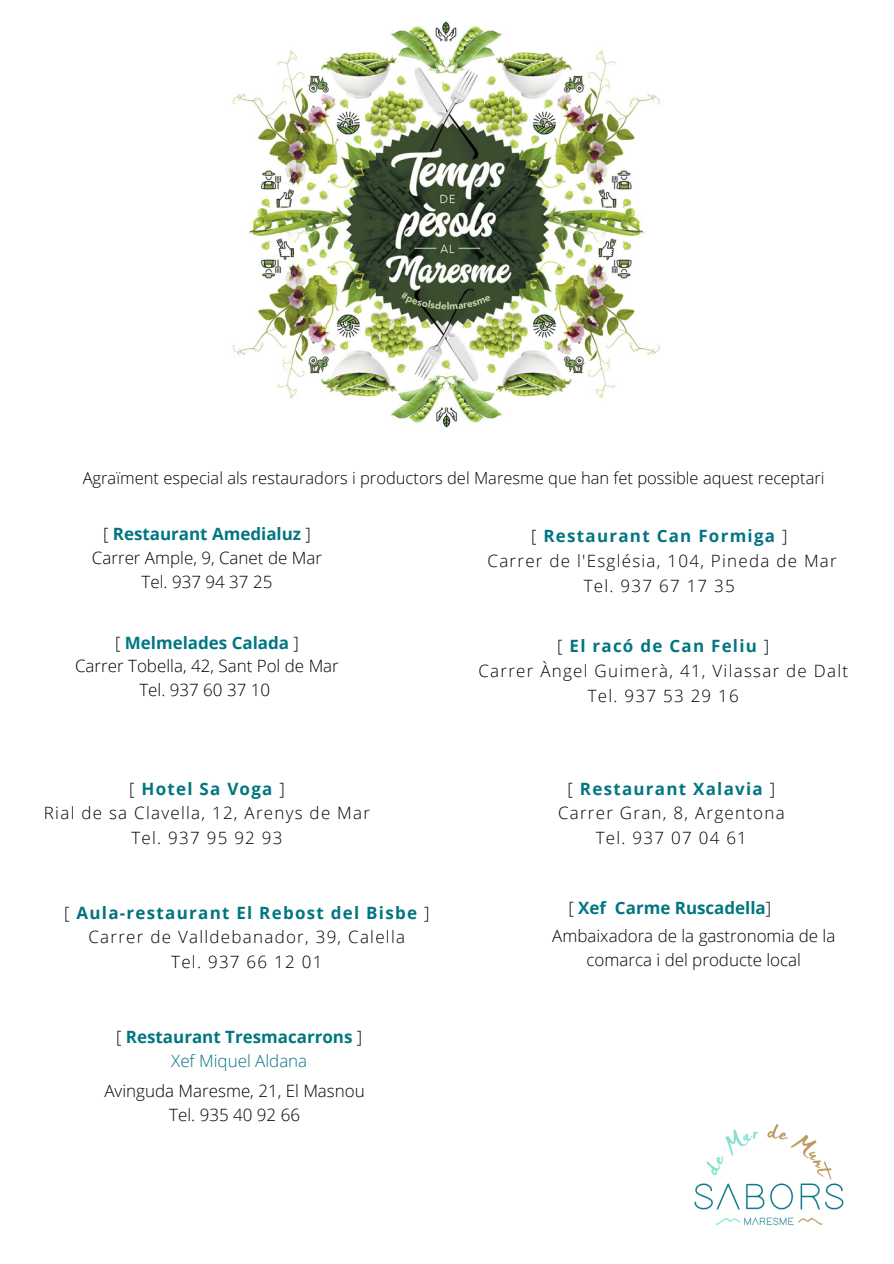
<style>
.page{position:relative;width:894px;height:1264px;background:#fff}
.page>*{position:absolute;margin:0;border:0;box-sizing:border-box;transform-origin:0 0}
.t1{font:300 16.95px "Open Sans";letter-spacing:.075em;color:#000}
.t2{font:300 16.95px/23.7px "Open Sans";color:#000;text-align:center}
.t3{font:700 16.95px "Open Sans";letter-spacing:.075em;color:#007681}
.t4{font:700 16.95px "Open Sans";color:#007681}
.t5{font:300 16.95px "Open Sans";color:#007681}
.t6{font:300 16.5px "Open Sans";color:#000}
.s1{font-weight:300;color:#000}
.s2{color:#007381}
</style>
<div class="page">
<img style="left:232px;top:21px;width:428px;height:407px">
<img style="left:694px;top:1124px;width:150px;height:101px">
<p class="t6" style="left:83px;top:466px;width:743px">Agraïment especial als restauradors i productors del Maresme que han fet possible aquest receptari</p>
<p class="t4" style="left:103px;top:522px;width:209px"><span class="s1">[</span> Restaurant Amedialuz <span class="s1">]</span></p>
<p class="t2" style="left:92px;top:545px;width:231px">Carrer Ample, 9, Canet de Mar</p>
<p class="t2" style="left:142px;top:569px;width:132px">Tel. 937 94 37 25</p>
<p class="t3" style="left:531px;top:524px;width:258px"><span class="s1">[</span> Restaurant Can Formiga <span class="s1">]</span></p>
<p class="t1" style="left:487px;top:548px;width:350px">Carrer de l'Església, 104, Pineda de Mar</p>
<p class="t1" style="left:583px;top:573px;width:153px">Tel. 937 67 17 35</p>
<p class="t4" style="left:115px;top:630px;width:185px"><span class="s1">[</span> Melmelades Calada <span class="s1">]</span></p>
<p class="t2" style="left:75px;top:653px;width:265px">Carrer Tobella, 42, Sant Pol de Mar</p>
<p class="t2" style="left:139px;top:677px;width:132px">Tel. 937 60 37 10</p>
<p class="t3" style="left:129px;top:776px;width:157px"><span class="s1">[</span> Hotel Sa Voga <span class="s1">]</span></p>
<p class="t1" style="left:44px;top:801px;width:327px">Rial de sa Clavella, 12, Arenys de Mar</p>
<p class="t1" style="left:131px;top:826px;width:153px">Tel. 937 95 92 93</p>
<p class="t3" style="left:64px;top:900px;width:366px"><span class="s1">[</span> <span class="s2">Aula-restaurant</span> El Rebost del Bisbe <span class="s1">]</span></p>
<p class="t1" style="left:88px;top:925px;width:318px">Carrer de Valldebanador, 39, Calella</p>
<p class="t1" style="left:171px;top:950px;width:153px">Tel. 937 66 12 01</p>
<p class="t4" style="left:116px;top:1025px;width:247px"><span class="s1">[</span> Restaurant Tresmacarrons <span class="s1">]</span></p>
<p class="t5" style="left:171px;top:1048px;width:137px">Xef Miquel Aldana</p>
<p class="t2" style="left:104px;top:1078px;width:262px">Avinguda Maresme, 21, El Masnou</p>
<p class="t2" style="left:169px;top:1102px;width:132px">Tel. 935 40 92 66</p>
<p class="t3" style="left:557px;top:634px;width:213px"><span class="s1">[</span> El racó de Can Feliu <span class="s1">]</span></p>
<p class="t1" style="left:478px;top:659px;width:371px">Carrer Àngel Guimerà, 41, Vilassar de Dalt</p>
<p class="t1" style="left:587px;top:684px;width:153px">Tel. 937 53 29 16</p>
<p class="t3" style="left:567px;top:776px;width:209px"><span class="s1">[</span> Restaurant Xalavia <span class="s1">]</span></p>
<p class="t1" style="left:558px;top:801px;width:228px">Carrer Gran, 8, Argentona</p>
<p class="t1" style="left:595px;top:826px;width:153px">Tel. 937 07 04 61</p>
<p class="t4" style="left:568px;top:895px;width:204px"><span class="s1">[</span> Xef Carme Ruscadella<span class="s1">]</span></p>
<p class="t2" style="left:552px;top:923px;width:284px">Ambaixadora de la gastronomia de la comarca i del producte local</p>
</div>
